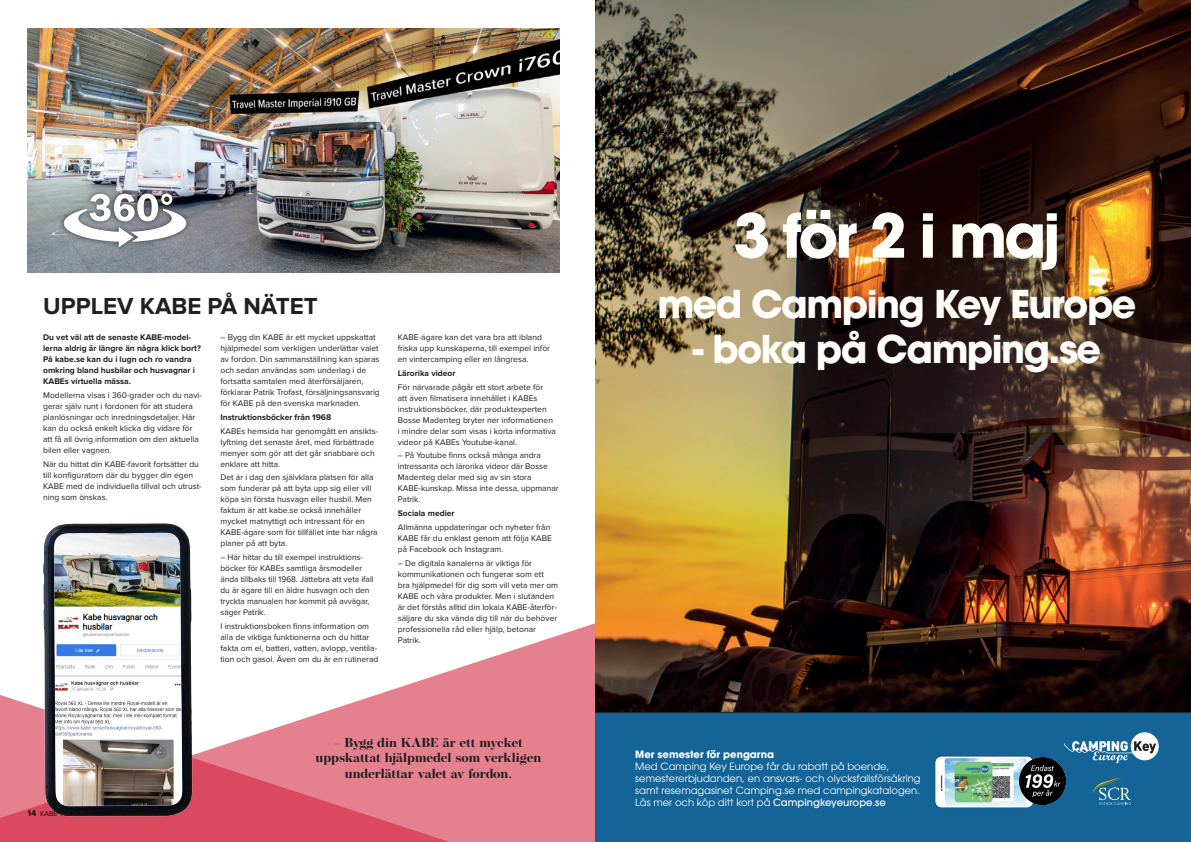
<style>
.page{position:relative;width:1191px;height:842px;background:#fff}
.page>*{position:absolute;margin:0;border:0;box-sizing:border-box;transform-origin:0 0}
.t1{font:700 60px "ITC Avant Garde Pro";letter-spacing:-.05em;color:#fffefa}
.t2{font:700 38px "ITC Avant Garde Pro";letter-spacing:-.04em;color:#fffefa}
.t3{font:700 24px "Proxima Nova";color:#231f20}
.t4{font:700 13px/15.6px "Operetta 12";color:#231f20;text-align:center}
.t5{font:10px/12px "ITC Avant Garde Pro";color:#fff}
.t6{font:8.5px/11px "Proxima Nova";color:#231f20}
.t7{font:700 8.5px/11px "Proxima Nova";color:#231f20}
.t8{font:7px "Proxima Nova";color:#231f20}
.s1{font-weight:700;font-size:8.6px}
.s2{font-weight:700}
.s3{font-weight:500}
</style>
<div class="page">
<svg style="left:0;top:623px;width:595px;height:219px;fill:#e5818f"></svg>
<img style="left:28px;top:28px;width:531px;height:244px">
<div style="left:58px;top:189px;width:134px;height:63px;background:#231f20;opacity:.75"></div>
<svg style="left:64px;top:194px;width:122px;height:53px"></svg>
<img style="left:595px;top:0;width:596px;height:712px">
<div style="left:595px;top:712px;width:596px;height:130px;background:#146497"></div>
<img style="left:931px;top:754px;width:105px;height:56px">
<img style="left:1019px;top:758px;width:46px;height:46px">
<svg style="left:1064px;top:732px;width:94px;height:31px"></svg>
<svg style="left:1092px;top:777px;width:39px;height:28px"></svg>
<img style="left:35px;top:523px;width:165px;height:298px">
<p class="t3" style="left:43px;top:292px;width:276px">UPPLEV KABE PÅ NÄTET</p>
<p class="t7" style="left:43px;top:332px;width:159px">Du vet väl att de senaste KABE-model&shy;lerna aldrig är längre än några klick bort?<br>På kabe.se kan du i lugn och ro vandra omkring bland husbilar och husvagnar i KABEs virtuella mässa.</p>
<p class="t6" style="left:43px;top:389px;width:160px">Modellerna visas i 360-grader och du navi&shy;gerar själv runt i fordonen för att studera planlösningar och inredningsdetaljer. Här kan du också enkelt klicka dig vidare för att få all övrig information om den aktuella bilen eller vagnen.</p>
<p class="t6" style="left:43px;top:458px;width:160px">När du hittat din KABE-favorit fortsätter du till konfiguratorn där du bygger din egen KABE med de individuella tillval och utrust&shy;ning som önskas.</p>
<p class="t6" style="left:220px;top:332px;width:161px">– Bygg din KABE är ett mycket uppskattat hjälpmedel som verkligen underlättar valet av fordon. Din sammanställning kan sparas och sedan användas som underlag i de fortsatta samtalen med återförsäljaren, förklarar Patrik Trofast, försäljningsansvarig för KABE på den svenska marknaden.</p>
<p class="t7" style="left:220px;top:411px;width:112px">Instruktionsböcker från 1968</p>
<p class="t6" style="left:220px;top:425px;width:159px">KABEs hemsida har genomgått en ansikts&shy;lyftning det senaste året, med förbättrade menyer som gör att det går snabbare och enklare att hitta.</p>
<p class="t6" style="left:220px;top:472px;width:159px">Det är i dag den självklara platsen för alla som funderar på att byta upp sig eller vill köpa sin första husvagn eller husbil. Men faktum är att kabe.se också innehåller mycket matnyttigt och intressant för en KABE-ägare som för tillfället inte har några planer på att byta.</p>
<p class="t6" style="left:220px;top:552px;width:155px">– Här hittar du till exempel instruktions&shy;böcker för KABEs samtliga årsmodeller ända tillbaks till 1968. Jättebra att veta ifall du är ägare till en äldre husvagn och den tryckta manualen har kommit på avvägar, säger Patrik.</p>
<p class="t6" style="left:220px;top:621px;width:159px">I instruktionsboken finns information om alla de viktiga funktionerna och du hittar fakta om el, batteri, vatten, avlopp, ventila&shy;tion och gasol. Även om du är en rutinerad</p>
<p class="t6" style="left:398px;top:332px;width:154px">KABE-ägare kan det vara bra att ibland friska upp kunskaperna, till exempel inför en vintercamping eller en långresa.</p>
<p class="t7" style="left:398px;top:367px;width:59px">Lärorika videor</p>
<p class="t6" style="left:398px;top:381px;width:160px">För närvarade pågår ett stort arbete för<br>att även filmatisera innehållet i KABEs instruktionsböcker, där produktexperten Bosse Madenteg bryter ner informationen i mindre delar som visas i korta informativa videor på KABEs Youtube-kanal.</p>
<p class="t6" style="left:398px;top:450px;width:162px">– På Youtube finns också många andra intressanta och lärorika videor där Bosse<br>Madenteg delar med sig av sin stora<br>KABE-kunskap. Missa inte dessa, uppmanar<br>Patrik.</p>
<p class="t7" style="left:398px;top:508px;width:58px">Sociala medier</p>
<p class="t6" style="left:398px;top:522px;width:156px">Allmänna uppdateringar och nyheter från<br>KABE får du enklast genom att följa KABE på Facebook och Instagram.</p>
<p class="t6" style="left:398px;top:558px;width:162px">– De digitala kanalerna är viktiga för kommunikationen och fungerar som ett bra hjälpmedel för dig som vill veta mer om KABE och våra produkter. Men i slutänden är det förstås alltid din lokala KABE-återför&shy;säljare du ska vända dig till när du behöver professionella råd eller hjälp, betonar Patrik.</p>
<p class="t8" style="left:28px;top:809px;width:69px"><span class="s1">14</span> KABE NR 2 2022</p>
<p class="t4" style="left:316px;top:734px;width:227px">– Bygg din KABE är ett mycket uppskattat hjälpmedel som verkligen underlättar valet av fordon.</p>
<p class="t1" style="left:733px;top:195px;width:329px">3 för 2 i maj</p>
<p class="t2" style="left:657px;top:278px;width:480px">med Camping Key Europe</p>
<p class="t2" style="left:693px;top:324px;width:409px">- boka på Camping.se</p>
<p class="t5" style="left:635px;top:748px;width:287px"><span class="s2">Mer semester för pengarna<br></span>Med Camping Key Europe får du rabatt på boende, semestererbjudanden, en ansvars- och olycksfallsförsäkring samt resemagasinet Camping.se med campingkatalogen.<br>Läs mer och köp ditt kort på <span class="s3">Campingkeyeurope.se</span></p>
</div>
